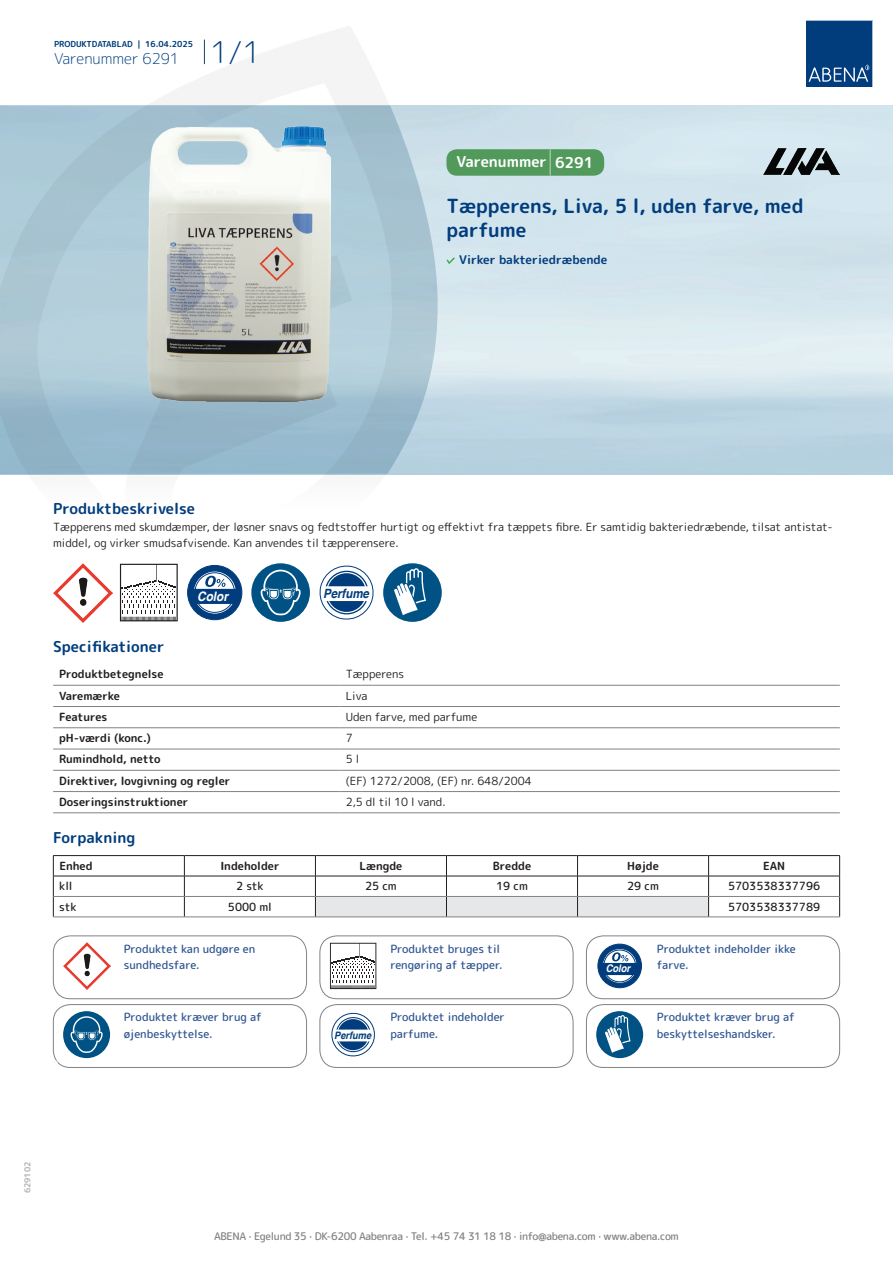
<style>
.page{position:relative;width:893px;height:1263px;background:#fff}
.page>*{position:absolute;margin:0;border:0;box-sizing:border-box;transform-origin:0 0}
.t1{font:700 19.5px/24px "Rounded Mplus 1 c";color:#013d7d}
.t2{font:700 15px "Rounded Mplus 1 c";color:#013d7d}
.t3{font:300 15px "Rounded Mplus 1 c";color:#013d7d}
.t4{font:700 15px "Rounded Mplus 1 c";color:#fff}
.t5{font:italic 700 13.05px "Helvetica";letter-spacing:-.005em;color:#fff;scale:.9 1}
.t6{font:italic 700 12.75px "Helvetica";letter-spacing:-.005em;color:#013d7d;scale:.9 1}
.t7{font:700 12px "Rounded Mplus 1 c";color:#013d7d}
.t8{font:11.25px/16.5px "Rounded Mplus 1 c";color:#231f20}
.t9{font:500 11.25px/16.5px "Rounded Mplus 1 c";color:#305691}
.t10{font:700 11.25px "Rounded Mplus 1 c";color:#231f20}
.t11{font:500 11.25px "Rounded Mplus 1 c";color:#231f20}
.t12{font:500 10.5px "Rounded Mplus 1 c";letter-spacing:-.03em;color:#808285}
.t13{font:italic 700 10.5px "Helvetica";letter-spacing:-.005em;color:#fff;scale:.9 1}
.t14{font:700 10.5px "Rounded Mplus 1 c";color:#fff}
.t15{font:italic 700 10.2px "Helvetica";letter-spacing:-.005em;color:#013d7d;scale:.9 1}
.t16{font:700 8.25px "Rounded Mplus 1 c";color:#013d7d}
.t17{font:700 8.25px "Rounded Mplus 1 c";color:#b2b3b7}
.s1{font-size:30px}
.s2{font-size:25.5px}
</style>
<div class="page">
<img style="left:439px;top:106px;width:454px;height:368px">
<svg style="left:0;top:26px;width:439px;height:586px"></svg>
<svg style="left:0;top:106px;width:438px;height:368px;background:#a7c4d3"></svg>
<svg style="left:204px;top:40px;width:1px;height:24px"></svg>
<svg style="left:806px;top:20px;width:67px;height:67px;background:#144b86"></svg>
<img style="left:148px;top:127px;width:182px;height:275px">
<img style="left:54px;top:563px;width:58px;height:59px">
<svg style="left:120px;top:564px;width:58px;height:57px"></svg>
<div style="left:188px;top:565px;width:54px;height:55px;background:#013d7d;border-radius:50%"></div>
<div style="left:187px;top:565px;width:55px;height:55px;border:1px solid #013d7d;border-radius:50%"></div>
<svg style="left:193px;top:571px;width:44px;height:43px"></svg>
<div style="left:192px;top:570px;width:45px;height:45px;border:1px solid #013d7d;border-radius:50%"></div>
<div style="left:195px;top:573px;width:40px;height:39px;border:1px solid #013d7d;border-radius:50%"></div>
<svg style="left:189px;top:576px;width:49px;height:28px"></svg>
<div style="left:251px;top:563px;width:59px;height:59px;background:#005285;border-radius:50%"></div>
<svg style="left:261px;top:563px;width:40px;height:52px"></svg>
<svg style="left:318px;top:564px;width:57px;height:56px"></svg>
<div style="left:383px;top:563px;width:59px;height:59px;background:#005285;border-radius:50%"></div>
<svg style="left:394px;top:568px;width:32px;height:47px"></svg>
<hr style="left:53px;top:685px;width:287px;height:1px;background:#808285">
<hr style="left:340px;top:685px;width:500px;height:1px;background:#808285">
<hr style="left:53px;top:706px;width:287px;height:1px;background:#808285">
<hr style="left:340px;top:706px;width:500px;height:1px;background:#808285">
<hr style="left:53px;top:727px;width:287px;height:1px;background:#808285">
<hr style="left:340px;top:727px;width:500px;height:1px;background:#808285">
<hr style="left:53px;top:749px;width:287px;height:1px;background:#808285">
<hr style="left:340px;top:749px;width:500px;height:1px;background:#808285">
<hr style="left:53px;top:770px;width:287px;height:1px;background:#808285">
<hr style="left:340px;top:770px;width:500px;height:1px;background:#808285">
<hr style="left:53px;top:791px;width:287px;height:1px;background:#808285">
<hr style="left:340px;top:791px;width:500px;height:1px;background:#808285">
<hr style="left:53px;top:812px;width:287px;height:1px;background:#808285">
<hr style="left:340px;top:812px;width:500px;height:1px;background:#808285">
<hr style="left:53px;top:855px;width:131px;height:1px;background:#231f20">
<hr style="left:184px;top:855px;width:131px;height:1px;background:#231f20">
<hr style="left:315px;top:855px;width:131px;height:1px;background:#231f20">
<hr style="left:446px;top:855px;width:131px;height:1px;background:#231f20">
<hr style="left:577px;top:855px;width:132px;height:1px;background:#231f20">
<hr style="left:709px;top:855px;width:131px;height:1px;background:#231f20">
<hr style="left:53px;top:876px;width:131px;height:1px;background:#231f20">
<hr style="left:184px;top:876px;width:131px;height:1px;background:#231f20">
<hr style="left:709px;top:876px;width:131px;height:1px;background:#231f20">
<svg style="left:53px;top:856px;width:1px;height:61px"></svg>
<svg style="left:184px;top:856px;width:1px;height:61px"></svg>
<svg style="left:315px;top:856px;width:394px;height:61px"></svg>
<svg style="left:839px;top:856px;width:1px;height:61px"></svg>
<hr style="left:54px;top:896px;width:130px;height:1px;background:#808285">
<hr style="left:184px;top:896px;width:131px;height:1px;background:#808285">
<hr style="left:315px;top:896px;width:131px;height:1px;background:#808285">
<hr style="left:446px;top:896px;width:131px;height:1px;background:#808285">
<hr style="left:577px;top:896px;width:132px;height:1px;background:#808285">
<hr style="left:709px;top:896px;width:130px;height:1px;background:#808285">
<hr style="left:53px;top:917px;width:131px;height:1px;background:#808285">
<hr style="left:184px;top:917px;width:131px;height:1px;background:#808285">
<hr style="left:315px;top:917px;width:131px;height:1px;background:#808285">
<hr style="left:446px;top:917px;width:131px;height:1px;background:#808285">
<hr style="left:577px;top:917px;width:132px;height:1px;background:#808285">
<hr style="left:709px;top:917px;width:131px;height:1px;background:#808285">
<img style="left:63px;top:942px;width:47px;height:47px">
<div style="left:53px;top:936px;width:254px;height:63px;border:1px solid #808285;border-radius:17px"></div>
<svg style="left:330px;top:943px;width:46px;height:46px"></svg>
<div style="left:320px;top:936px;width:253px;height:63px;border:1px solid #808285;border-radius:17px"></div>
<div style="left:598px;top:944px;width:43px;height:44px;background:#013d7d;border-radius:50%"></div>
<div style="left:598px;top:944px;width:44px;height:44px;border:1px solid #013d7d;border-radius:50%"></div>
<svg style="left:602px;top:948px;width:35px;height:35px"></svg>
<div style="left:602px;top:948px;width:36px;height:36px;border:1px solid #013d7d;border-radius:50%"></div>
<div style="left:604px;top:950px;width:32px;height:32px;border:1px solid #013d7d;border-radius:50%"></div>
<svg style="left:599px;top:952px;width:40px;height:23px"></svg>
<div style="left:586px;top:936px;width:254px;height:63px;border:1px solid #808285;border-radius:17px"></div>
<div style="left:63px;top:1011px;width:47px;height:47px;background:#005285;border-radius:50%"></div>
<svg style="left:71px;top:1011px;width:32px;height:42px"></svg>
<div style="left:53px;top:1004px;width:254px;height:64px;border:1px solid #808285;border-radius:17px"></div>
<svg style="left:331px;top:1012px;width:44px;height:45px"></svg>
<div style="left:320px;top:1004px;width:253px;height:64px;border:1px solid #808285;border-radius:17px"></div>
<div style="left:596px;top:1011px;width:47px;height:47px;background:#005285;border-radius:50%"></div>
<svg style="left:605px;top:1015px;width:26px;height:38px"></svg>
<div style="left:586px;top:1004px;width:254px;height:64px;border:1px solid #808285;border-radius:17px"></div>
<svg style="left:446px;top:257px;width:9px;height:7px"></svg>
<div style="left:446px;top:149px;width:158px;height:27px;background:#52995c;border-radius:10px"></div>
<img style="left:763px;top:148px;width:77px;height:26px">
<p class="t16" style="left:54px;top:38px;width:141px">PRODUKTDATABLAD | 16.04.2025</p>
<h2 class="t3" style="left:54px;top:48px;width:208px">Varenummer 6291 <span class="s1">1/1</span></h2>
<h2 class="t4" style="left:457px;top:151px;width:138px">Varenummer <span class="s2">|</span> 6291</h2>
<h1 class="t1" style="left:446px;top:194px;width:359px">Tæpperens, Liva, 5 l, uden farve, med parfume</h1>
<p class="t7" style="left:459px;top:251px;width:150px">Virker bakteriedræbende</p>
<h2 class="t2" style="left:53px;top:498px;width:143px">Produktbeskrivelse</h2>
<p class="t8" style="left:53px;top:518px;width:781px">Tæpperens med skumdæmper, der løsner snavs og fedtstoffer hurtigt og effektivt fra tæppets fibre. Er samtidig bakteriedræbende, tilsat antistat&shy;middel, og virker smudsafvisende. Kan anvendes til tæpperensere.</p>
<p class="t5" style="left:197px;top:585px;width:36px">Color</p>
<p class="t6" style="left:323px;top:583px;width:53px">Perfume</p>
<h2 class="t2" style="left:53px;top:635px;width:113px">Specifikationer</h2>
<p class="t10" style="left:59px;top:666px;width:106px">Produktbetegnelse</p>
<p class="t8" style="left:346px;top:666px;width:60px">Tæpperens</p>
<p class="t10" style="left:59px;top:688px;width:62px">Varemærke</p>
<p class="t8" style="left:346px;top:687px;width:23px">Liva</p>
<p class="t10" style="left:59px;top:709px;width:50px">Features</p>
<p class="t8" style="left:346px;top:708px;width:133px">Uden farve, med parfume</p>
<p class="t10" style="left:59px;top:730px;width:93px">pH-værdi (konc.)</p>
<p class="t8" style="left:346px;top:730px;width:8px">7</p>
<p class="t10" style="left:59px;top:751px;width:103px">Rumindhold, netto</p>
<p class="t8" style="left:346px;top:751px;width:15px">5 l</p>
<p class="t10" style="left:59px;top:773px;width:173px">Direktiver, lovgivning og regler</p>
<p class="t8" style="left:346px;top:772px;width:188px">(EF) 1272/2008, (EF) nr. 648/2004</p>
<p class="t10" style="left:59px;top:794px;width:131px">Doseringsinstruktioner</p>
<p class="t8" style="left:346px;top:794px;width:101px">2,5 dl til 10 l vand.</p>
<h2 class="t2" style="left:53px;top:827px;width:84px">Forpakning</h2>
<p class="t10" style="left:59px;top:858px;width:35px">Enhed</p>
<p class="t10" style="left:220px;top:858px;width:61px">Indeholder</p>
<p class="t10" style="left:359px;top:858px;width:44px">Længde</p>
<p class="t10" style="left:493px;top:858px;width:40px">Bredde</p>
<p class="t10" style="left:627px;top:858px;width:33px">Højde</p>
<p class="t10" style="left:763px;top:858px;width:24px">EAN</p>
<p class="t11" style="left:59px;top:878px;width:15px">kll</p>
<p class="t11" style="left:236px;top:878px;width:29px">2 stk</p>
<p class="t11" style="left:365px;top:878px;width:33px">25 cm</p>
<p class="t11" style="left:496px;top:878px;width:33px">19 cm</p>
<p class="t11" style="left:627px;top:878px;width:33px">29 cm</p>
<p class="t11" style="left:728px;top:878px;width:94px">5703538337796</p>
<p class="t11" style="left:59px;top:899px;width:19px">stk</p>
<p class="t11" style="left:228px;top:899px;width:45px">5000 ml</p>
<p class="t11" style="left:728px;top:899px;width:94px">5703538337789</p>
<p class="t9" style="left:124px;top:940px;width:133px">Produktet kan udgøre en sundhedsfare.</p>
<p class="t9" style="left:390px;top:940px;width:114px">Produktet bruges til rengøring af tæpper.</p>
<p class="t9" style="left:657px;top:940px;width:140px">Produktet indeholder ikke</p>
<p class="t13" style="left:606px;top:960px;width:29px">Color</p>
<p class="t9" style="left:657px;top:957px;width:33px">farve.</p>
<p class="t14" style="left:53px;top:1056px;width:7px">*</p>
<p class="t9" style="left:124px;top:1009px;width:139px">Produktet kræver brug af øjenbeskyttelse.</p>
<p class="t9" style="left:390px;top:1009px;width:116px">Produktet indeholder</p>
<p class="t15" style="left:334px;top:1027px;width:42px">Perfume</p>
<p class="t9" style="left:390px;top:1025px;width:50px">parfume.</p>
<p class="t9" style="left:657px;top:1009px;width:139px">Produktet kræver brug af beskyttelseshandsker.</p>
<p class="t17" style="left:22px;top:1193px;width:33px;rotate:-90deg">629102</p>
<p class="t12" style="left:214px;top:1229px;width:466px">ABENA · Egelund 35 · DK-6200 Aabenraa · Tel. +45 74 31 18 18 · info@abena.com · www.abena.com</p>
</div>
